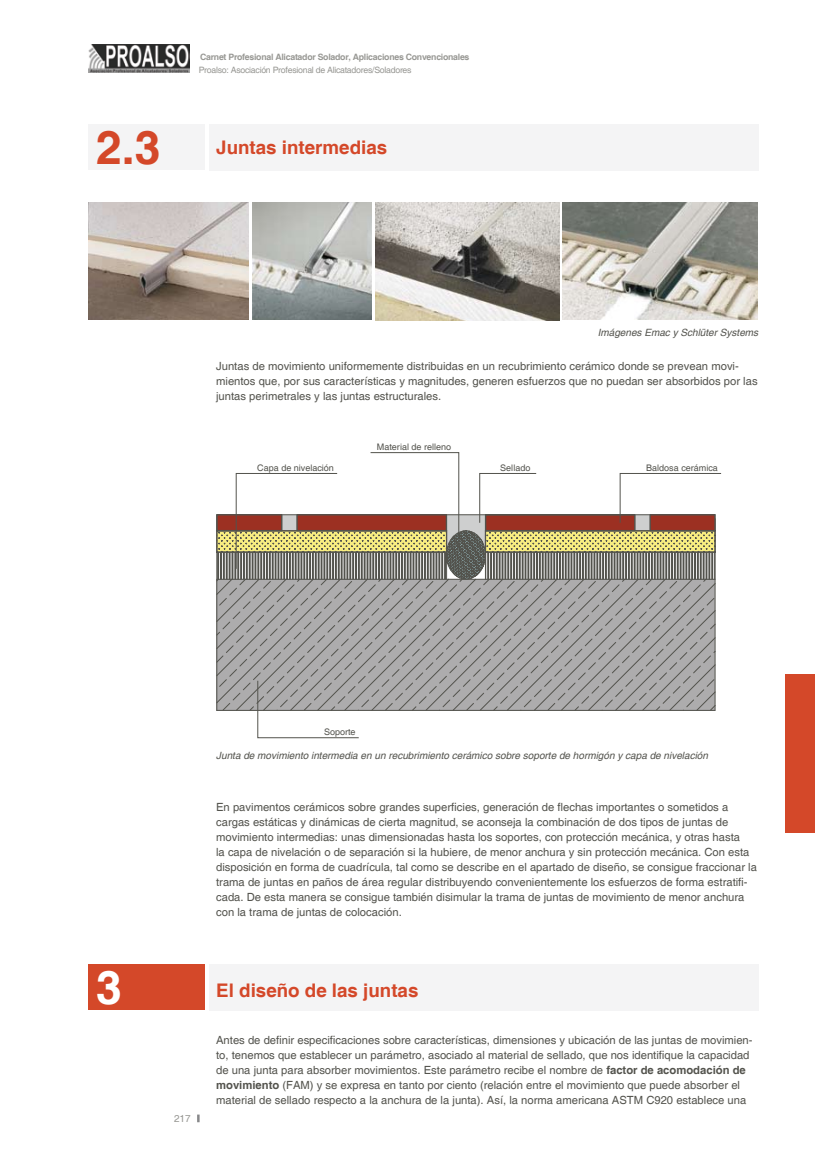
<style>
.page{position:relative;width:815px;height:1170px;background:#fff}
.page>*{position:absolute;margin:0;border:0;box-sizing:border-box;transform-origin:0 0}
.t1{font:700 46.25px "Helvetica";color:#d44829}
.t2{font:700 46.25px "Helvetica";color:#fff}
.t3{font:700 18.75px "Helvetica";color:#d44829}
.t4{font:11.25px/15px "Helvetica";color:#53534d}
.t5{font:italic 10px "Helvetica";color:#53534d}
.t6{font:10px "Helvetica";color:#989894}
.t7{font:9px "Helvetica";color:#53534d}
.t8{font:700 8.75px "Helvetica";letter-spacing:-.03em;color:#989894}
.t9{font:8.75px "Helvetica";letter-spacing:-.03em;color:#989894}
.s1{font-weight:700}
</style>
<div class="page">
<svg style="left:197px;top:1114px;width:3px;height:8px"></svg>
<img style="left:89px;top:45px;width:101px;height:28px">
<div style="left:785px;top:674px;width:30px;height:158px;background:#d44829"></div>
<div style="left:209px;top:124px;width:549px;height:46px;background:#f4f4f5"></div>
<div style="left:89px;top:124px;width:116px;height:46px;background:#f4f4f5"></div>
<img style="left:89px;top:203px;width:160px;height:117px">
<img style="left:252px;top:203px;width:120px;height:117px">
<img style="left:375px;top:203px;width:184px;height:117px">
<img style="left:563px;top:203px;width:194px;height:117px">
<div style="left:209px;top:963px;width:549px;height:47px;background:#f4f4f5"></div>
<div style="left:89px;top:964px;width:116px;height:45px;background:#d44829"></div>
<svg style="left:217px;top:580px;width:498px;height:130px;background:#a4a3a4"></svg>
<hr style="left:217px;top:710px;width:498px;height:1px;background:#53534d">
<hr style="left:216px;top:515px;width:1px;height:195px;background:#53534d">
<hr style="left:715px;top:518px;width:1px;height:192px;background:#53534d">
<svg style="left:216px;top:452px;width:506px;height:128px"></svg>
<svg style="left:257px;top:680px;width:102px;height:58px"></svg>
<p class="t8" style="left:200px;top:52px;width:271px">Carnet Profesional Alicatador Solador, Aplicaciones Convencionales</p>
<p class="t9" style="left:199px;top:65px;width:214px">Proalso: Asociación Profesional de Alicatadores/Soladores</p>
<h1 class="t1" style="left:96px;top:120px;width:66px">2.3</h1>
<h2 class="t3" style="left:216px;top:136px;width:172px">Juntas intermedias</h2>
<p class="t5" style="left:598px;top:327px;width:162px">Imágenes Emac y Schlüter Systems</p>
<p class="t4" style="left:216px;top:359px;width:543px">Juntas de movimiento uniformemente distribuidas en un recubrimiento cerámico donde se prevean movi&shy;mientos que, por sus características y magnitudes, generen esfuerzos que no puedan ser absorbidos por las juntas perimetrales y las juntas estructurales.</p>
<p class="t7" style="left:377px;top:441px;width:76px">Material de relleno</p>
<p class="t7" style="left:257px;top:462px;width:78px">Capa de nivelación</p>
<p class="t7" style="left:500px;top:462px;width:32px">Sellado</p>
<p class="t7" style="left:646px;top:462px;width:73px">Baldosa cerámica</p>
<p class="t7" style="left:324px;top:726px;width:33px">Soporte</p>
<p class="t5" style="left:216px;top:750px;width:493px">Junta de movimiento intermedia en un recubrimiento cerámico sobre soporte de hormigón y capa de nivelación</p>
<h1 class="t2" style="left:96px;top:959px;width:27px">3</h1>
<p class="t4" style="left:216px;top:799px;width:542px">En pavimentos cerámicos sobre grandes superficies, generación de flechas importantes o sometidos a cargas estáticas y dinámicas de cierta magnitud, se aconseja la combinación de dos tipos de juntas de movimiento intermedias: unas dimensionadas hasta los soportes, con protección mecánica, y otras hasta<br>la capa de nivelación o de separación si la hubiere, de menor anchura y sin protección mecánica. Con esta disposición en forma de cuadrícula, tal como se describe en el apartado de diseño, se consigue fraccionar la trama de juntas en paños de área regular distribuyendo convenientemente los esfuerzos de forma estratifi&shy;cada. De esta manera se consigue también disimular la trama de juntas de movimiento de menor anchura con la trama de juntas de colocación.</p>
<p class="t6" style="left:174px;top:1112px;width:18px">217</p>
<h2 class="t3" style="left:216px;top:979px;width:204px">El diseño de las juntas</h2>
<p class="t4" style="left:216px;top:1032px;width:538px">Antes de definir especificaciones sobre características, dimensiones y ubicación de las juntas de movimien&shy;to, tenemos que establecer un parámetro, asociado al material de sellado, que nos identifique la capacidad de una junta para absorber movimientos. Este parámetro recibe el nombre de <span class="s1">factor de acomodación de movimiento</span> (FAM) y se expresa en tanto por ciento (relación entre el movimiento que puede absorber el material de sellado respecto a la anchura de la junta). Así, la norma americana ASTM C920 establece una</p>
</div>
